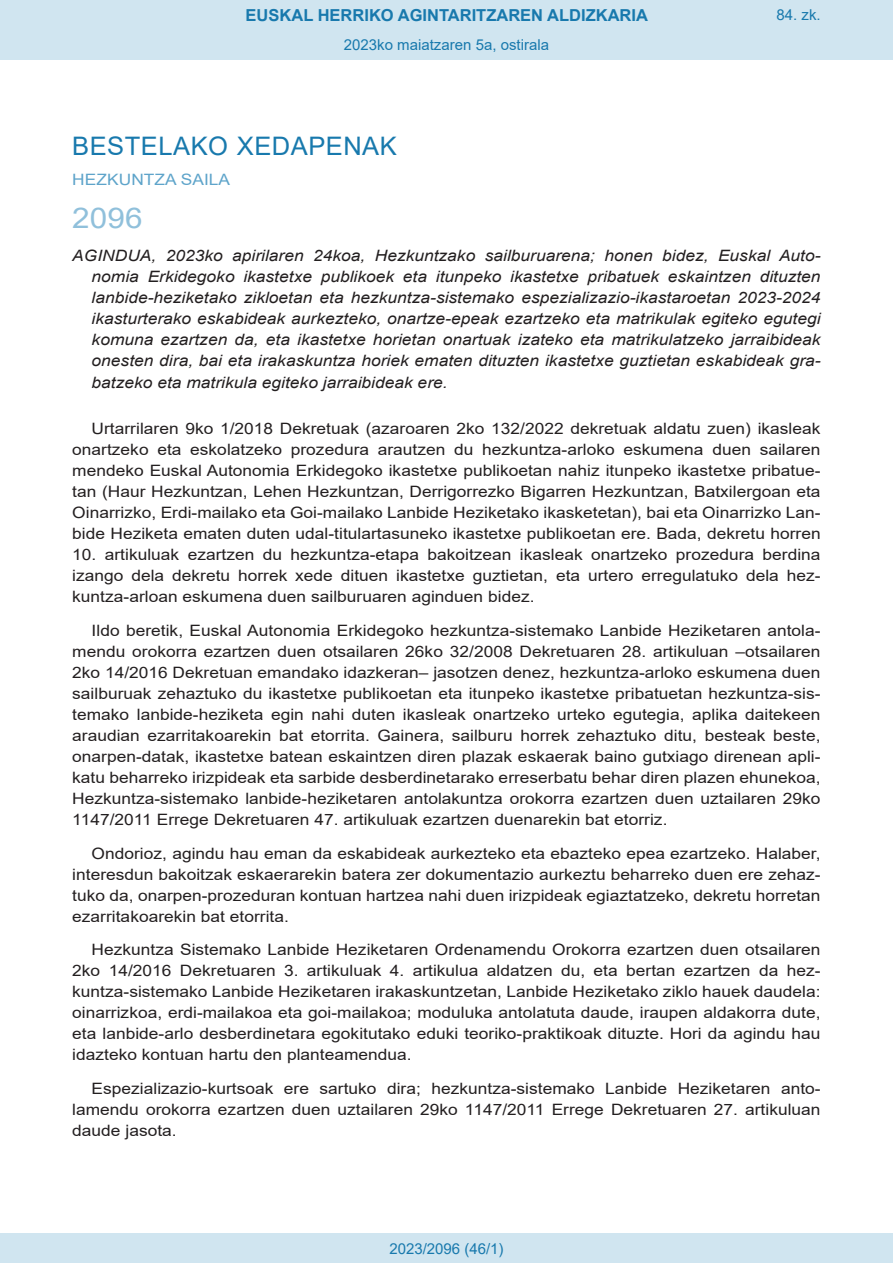
<style>
.page{position:relative;width:893px;height:1263px;background:#fff}
.page>*{position:absolute;margin:0;border:0;box-sizing:border-box;transform-origin:0 0}
.BOPVOrden{font:28.5px "Arial";color:#90c0db;scale:1.11 1}
.BOPVSeccion{font:25.5px "Arial";letter-spacing:.02em;color:#1879ad}
.t1{font:700 16.5px "Arial";color:#1879ad}
.BOPVDetalle{font:15.6px/21px "Arial";color:#231f20;text-align:justify;scale:1.11 1}
.BOPVTitulo{font:italic 15.6px/21px "Arial";color:#231f20;text-align:justify;scale:1.11 1}
.BOPVOrganismo{font:15.6px "Arial";letter-spacing:.005em;color:#5ea4ca;scale:1.11 1}
.Paginacion_Centro{font:15px "Arial";color:#1879ad}
</style>
<div class="page">
<div style="left:0;top:0;width:893px;height:60px;background:#d0e5f0"></div>
<div style="left:0;top:1233px;width:893px;height:30px;background:#d0e5f0"></div>
<p class="t1" style="left:246px;top:3px;width:404px">EUSKAL HERRIKO AGINTARITZAREN ALDIZKARIA</p>
<p class="Paginacion_Centro" style="left:344px;top:35px;width:207px">2023ko maiatzaren 5a, ostirala</p>
<p class="Paginacion_Centro" style="left:776px;top:5px;width:46px">84. zk.</p>
<p class="BOPVSeccion" style="left:72px;top:128px;width:326px">BESTELAKO XEDAPENAK</p>
<p class="BOPVOrganismo" style="left:72px;top:169px;width:144px">HEZKUNTZA SAILA</p>
<p class="BOPVOrden" style="left:72px;top:198px;width:65px">2096</p>
<p class="BOPVTitulo" style="left:92px;top:246px;width:658px;text-indent:-19px">AGINDUA, 2023ko apirilaren 24koa, Hezkuntzako sailburuarena; honen bidez, Euskal Auto&shy;nomia Erkidegoko ikastetxe publikoek eta itunpeko ikastetxe pribatuek eskaintzen dituzten lanbide-heziketako zikloetan eta hezkuntza-sistemako espezializazio-ikastaroetan 2023-2024 ikasturterako eskabideak aurkezteko, onartze-epeak ezartzeko eta matrikulak egiteko egutegi komuna ezartzen da, eta ikastetxe horietan onartuak izateko eta matrikulatzeko jarraibideak onesten dira, bai eta irakaskuntza horiek ematen dituzten ikastetxe guztietan eskabideak gra&shy;batzeko eta matrikula egiteko jarraibideak ere.</p>
<p class="BOPVDetalle" style="left:72px;top:418px;width:676px;text-indent:19px">Urtarrilaren 9ko 1/2018 Dekretuak (azaroaren 2ko 132/2022 dekretuak aldatu zuen) ikasleak onartzeko eta eskolatzeko prozedura arautzen du hezkuntza-arloko eskumena duen sailaren mendeko Euskal Autonomia Erkidegoko ikastetxe publikoetan nahiz itunpeko ikastetxe pribatue&shy;tan (Haur Hezkuntzan, Lehen Hezkuntzan, Derrigorrezko Bigarren Hezkuntzan, Batxilergoan eta Oinarrizko, Erdi-mailako eta Goi-mailako Lanbide Heziketako ikasketetan), bai eta Oinarrizko Lan&shy;bide Heziketa ematen duten udal-titulartasuneko ikastetxe publikoetan ere. Bada, dekretu horren</p>
<p class="BOPVDetalle" style="left:72px;top:544px;width:676px">10. artikuluak ezartzen du hezkuntza-etapa bakoitzean ikasleak onartzeko prozedura berdina izango dela dekretu horrek xede dituen ikastetxe guztietan, eta urtero erregulatuko dela hez&shy;kuntza-arloan eskumena duen sailburuaren aginduen bidez.</p>
<p class="BOPVDetalle" style="left:72px;top:620px;width:676px;text-indent:19px">Ildo beretik, Euskal Autonomia Erkidegoko hezkuntza-sistemako Lanbide Heziketaren antola&shy;mendu orokorra ezartzen duen otsailaren 26ko 32/2008 Dekretuaren 28. artikuluan –otsailaren 2ko 14/2016 Dekretuan emandako idazkeran– jasotzen denez, hezkuntza-arloko eskumena duen sailburuak zehaztuko du ikastetxe publikoetan eta itunpeko ikastetxe pribatuetan hezkuntza-sis&shy;temako lanbide-heziketa egin nahi duten ikasleak onartzeko urteko egutegia, aplika daitekeen araudian ezarritakoarekin bat etorrita. Gainera, sailburu horrek zehaztuko ditu, besteak beste, onarpen-datak, ikastetxe batean eskaintzen diren plazak eskaerak baino gutxiago direnean apli&shy;katu beharreko irizpideak eta sarbide desberdinetarako erreserbatu behar diren plazen ehunekoa, Hezkuntza-sistemako lanbide-heziketaren antolakuntza orokorra ezartzen duen uztailaren 29ko 1147/2011 Errege Dekretuaren 47. artikuluak ezartzen duenarekin bat etorriz.</p>
<p class="BOPVDetalle" style="left:72px;top:842px;width:676px;text-indent:19px">Ondorioz, agindu hau eman da eskabideak aurkezteko eta ebazteko epea ezartzeko. Halaber, interesdun bakoitzak eskaerarekin batera zer dokumentazio aurkeztu beharreko duen ere zehaz&shy;tuko da, onarpen-prozeduran kontuan hartzea nahi duen irizpideak egiaztatzeko, dekretu horretan ezarritakoarekin bat etorrita.</p>
<p class="BOPVDetalle" style="left:72px;top:939px;width:676px;text-indent:19px">Hezkuntza Sistemako Lanbide Heziketaren Ordenamendu Orokorra ezartzen duen otsailaren 2ko 14/2016 Dekretuaren 3. artikuluak 4. artikulua aldatzen du, eta bertan ezartzen da hez&shy;kuntza-sistemako Lanbide Heziketaren irakaskuntzetan, Lanbide Heziketako ziklo hauek daudela: oinarrizkoa, erdi-mailakoa eta goi-mailakoa; moduluka antolatuta daude, iraupen aldakorra dute, eta lanbide-arlo desberdinetara egokitutako eduki teoriko-praktikoak dituzte. Hori da agindu hau idazteko kontuan hartu den planteamendua.</p>
<p class="BOPVDetalle" style="left:72px;top:1078px;width:676px;text-indent:19px">Espezializazio-kurtsoak ere sartuko dira; hezkuntza-sistemako Lanbide Heziketaren anto&shy;lamendu orokorra ezartzen duen uztailaren 29ko 1147/2011 Errege Dekretuaren 27. artikuluan daude jasota.</p>
<p class="Paginacion_Centro" style="left:389px;top:1238px;width:116px">2023/2096 (46/1)</p>
</div>
